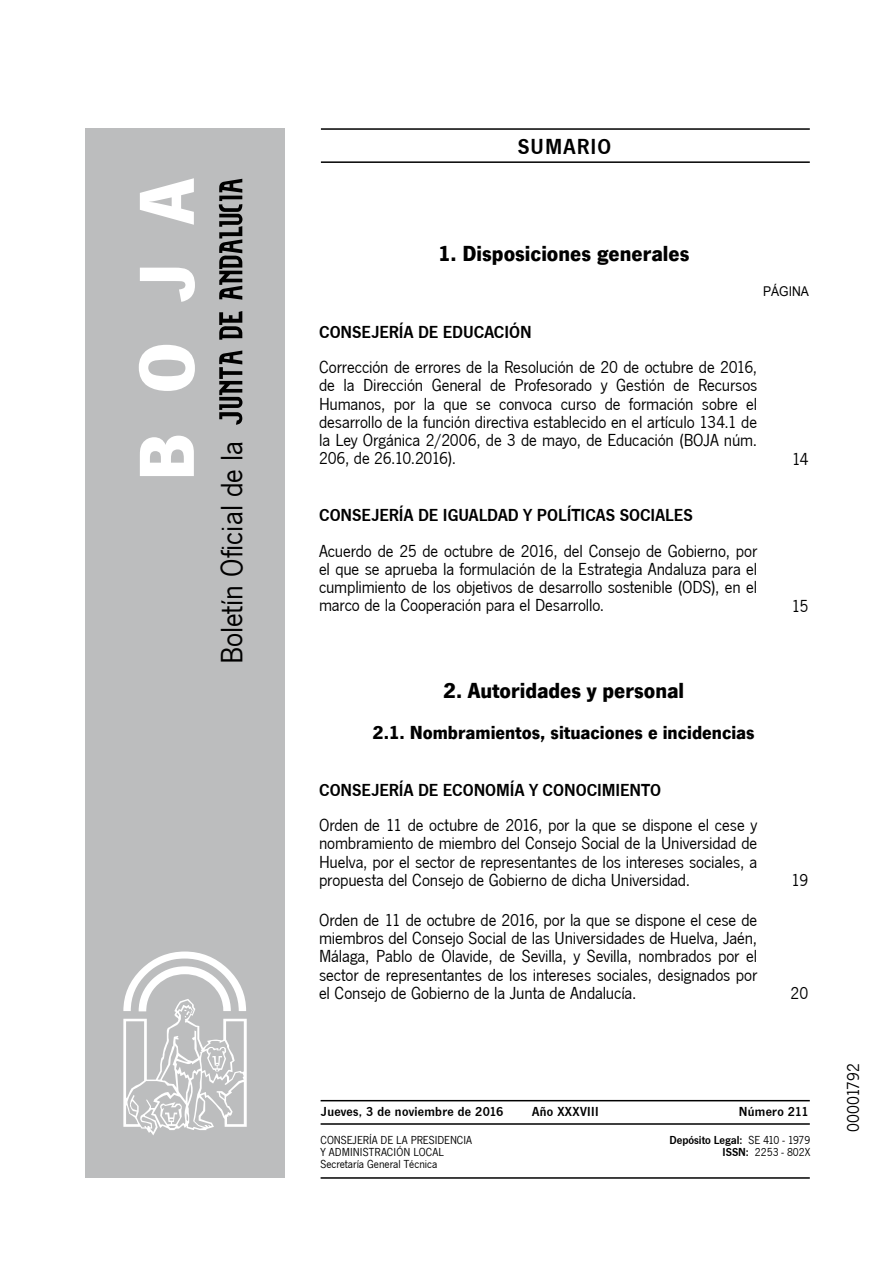
<style>
.page{position:relative;width:893px;height:1263px;background:#fff}
.page>*{position:absolute;margin:0;border:0;box-sizing:border-box;transform-origin:0 0}
.t1{font:700 81px "News Got T";color:#fff}
.t2{font:31.95px "News Got T";color:#000}
.t3{font:700 22.5px "News Got T";color:#000}
.t4{font:600 22.5px "News Got T";letter-spacing:.05em;color:#000}
.t5{font:700 19.5px "News Got T";color:#000}
.t6{font:18px/18.3px "News Got T";letter-spacing:-.01em;color:#000;text-align:justify}
.t7{font:600 18px "News Got T";color:#000}
.t8{font:600 13.5px "News Got T";letter-spacing:.025em;color:#000}
.t9{font:13.5px "Arial";color:#000;scale:.9 1}
.t10{font:12px/12px "News Got T";color:#000}
.t11{font:600 12px/12px "News Got T";color:#000;text-align:right}
.s1{font-weight:400}
</style>
<div class="page">
<hr style="left:321px;top:128px;width:488px;height:2px;background:#000">
<hr style="left:321px;top:161px;width:488px;height:2px;background:#000">
<div style="left:85px;top:128px;width:200px;height:1050px;background:#bcbdbe"></div>
<svg style="left:219px;top:351px;width:23px;height:74px"></svg>
<svg style="left:219px;top:311px;width:23px;height:29px"></svg>
<svg style="left:219px;top:179px;width:23px;height:121px"></svg>
<svg style="left:123px;top:952px;width:124px;height:183px"></svg>
<hr style="left:320px;top:1100px;width:489px;height:1px;background:#000">
<hr style="left:320px;top:1177px;width:489px;height:2px;background:#000">
<hr style="left:320px;top:1123px;width:489px;height:2px;background:#000">
<h1 class="t1" style="left:119px;top:481px;width:305px;rotate:-90deg">BOJA</h1>
<h2 class="t2" style="left:214px;top:664px;width:225px;rotate:-90deg">Boletín Oficial de la</h2>
<p class="t4" style="left:517px;top:134px;width:95px">SUMARIO</p>
<p class="t3" style="left:438px;top:240px;width:253px">1. Disposiciones generales</p>
<p class="t9" style="left:763px;top:282px;width:53px">PÁGINA</p>
<p class="t7" style="left:319px;top:321px;width:134px">CONSEJERÍA DE EDUCACI</p>
<p class="t7" style="left:509px;top:321px;width:21px">ÓN</p>
<p class="t6" style="left:319px;top:358px;width:439px">Corrección de errores de la Resolución de 20 de octubre de 2016, de la Dirección General de Profesorado y Gestión de Recursos Humanos, por la que se convoca curso de formación sobre el desarrollo de la función directiva establecido en el artículo 134.1 de la Ley Orgánica 2/2006, de 3 de mayo, de Educación (BOJA núm.<br>206, de 26.10.2016).</p>
<p class="t7" style="left:319px;top:505px;width:151px">CONSEJERÍA DE IGUALDAD</p>
<p class="t7" style="left:523px;top:505px;width:67px">Y POLÍTICAS</p>
<p class="t7" style="left:619px;top:505px;width:20px">SOCIAL</p>
<p class="t7" style="left:673px;top:505px;width:18px">ES</p>
<p class="t6" style="left:319px;top:542px;width:439px">Acuerdo de 25 de octubre de 2016, del Consejo de Gobierno, por el que se aprueba la formulación de la Estrategia Andaluza para el cumplimiento de los objetivos de desarrollo sostenible (ODS), en el marco de la Cooperación para el Desarrollo.</p>
<p class="t3" style="left:443px;top:677px;width:243px">2. Autoridades y personal</p>
<p class="t5" style="left:372px;top:721px;width:384px">2.1. Nombramientos, situaciones e incidencias</p>
<p class="t7" style="left:319px;top:779px;width:136px">CONSEJERÍA DE ECONOM</p>
<p class="t7" style="left:510px;top:779px;width:54px">ÍA Y CONOCIMI</p>
<p class="t7" style="left:620px;top:779px;width:40px">ENTO</p>
<p class="t6" style="left:319px;top:816px;width:439px">Orden de 11 de octubre de 2016, por la que se dispone el cese y nombramiento de miembro del Consejo Social de la Universidad de Huelva, por el sector de representantes de los intereses sociales, a propuesta del Consejo de Gobierno de dicha Universidad.</p>
<p class="t6" style="left:319px;top:911px;width:439px">Orden de 11 de octubre de 2016, por la que se dispone el cese de miembros del Consejo Social de las Universidades de Huelva, Jaén, Málaga, Pablo de Olavide, de Sevilla, y Sevilla, nombrados por el sector de representantes de los intereses sociales, designados por el Consejo de Gobierno de la Junta de Andalucía.</p>
<p class="t6" style="left:792px;top:450px;width:18px">14</p>
<p class="t6" style="left:791px;top:597px;width:18px">15</p>
<p class="t6" style="left:791px;top:872px;width:19px">19</p>
<p class="t6" style="left:790px;top:985px;width:19px">20</p>
<p class="t8" style="left:321px;top:1104px;width:184px">JUEVES, 3 DE NOVIEMBRE DE 2016</p>
<p class="t8" style="left:532px;top:1104px;width:68px">AÑO XXXVIII</p>
<p class="t8" style="left:738px;top:1104px;width:71px">NÚMERO 211</p>
<p class="t10" style="left:320px;top:1134px;width:153px">CONSEJERÍA DE LA PRESIDENCIA<br>Y ADMINISTRACIÓN LOCAL<br>Secretaría General Técnica</p>
<p class="t11" style="left:669px;top:1134px;width:142px">DEPÓSITO LEGAL: <span class="s1">SE 410 - 1979<br></span>ISSN: <span class="s1">2253 - 802X</span></p>
<p class="t6" style="left:844px;top:1132px;width:70px;rotate:-90deg">00001792</p>
</div>
